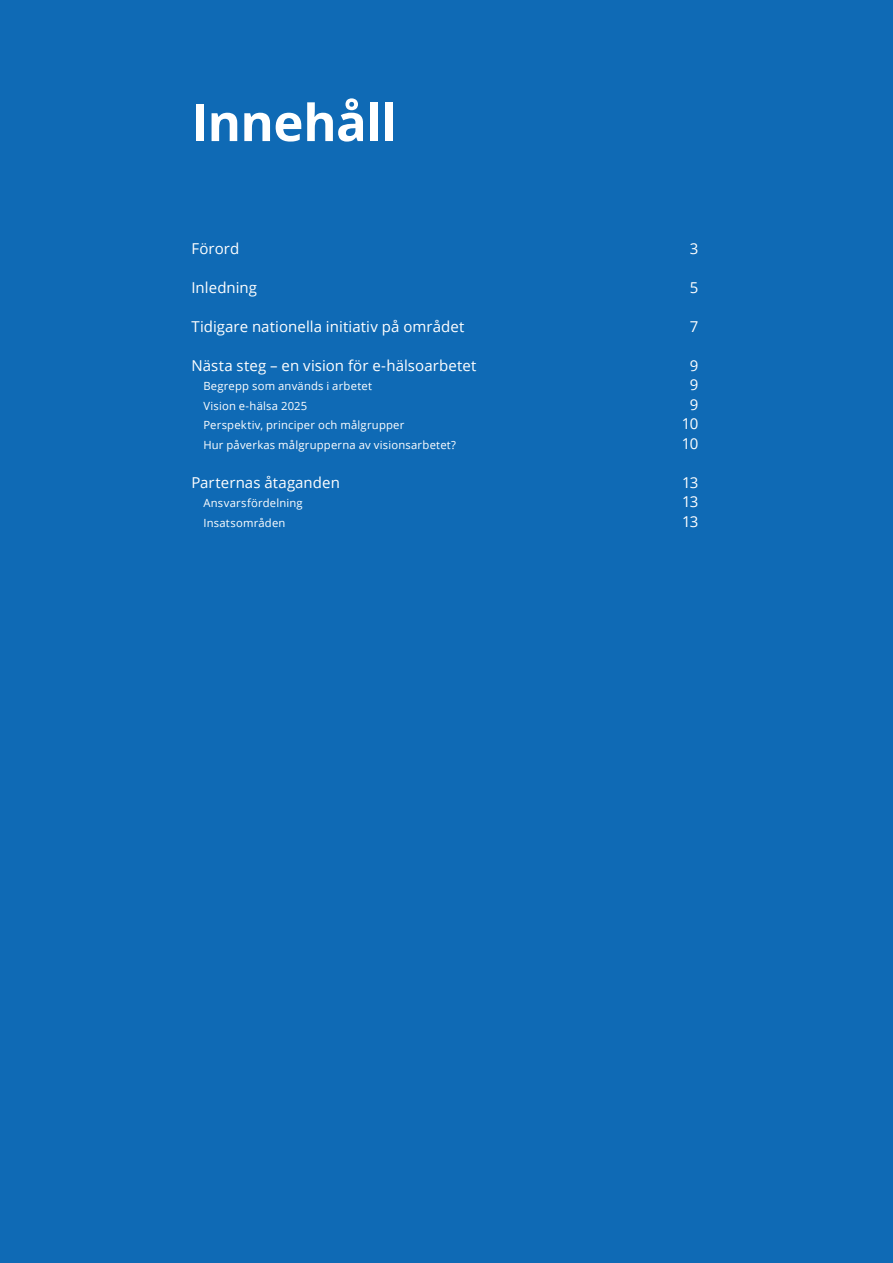
<style>
.page{position:relative;width:893px;height:1263px;background:#0f6ab5}
.page>*{position:absolute;margin:0;border:0;box-sizing:border-box;transform-origin:0 0}
.H3_Kapitelrubrik{font:700 51px "Open Sans";letter-spacing:-.015em;color:#fff}
.TOC_Innehåll{font:15px "Open Sans";letter-spacing:.005em;color:#fff}
.TOC_innehåll_indrag{font:15px "Open Sans";letter-spacing:-.05em;color:#fff}
.TOC_innehåll_indrag-2{font:11.25px "Open Sans";letter-spacing:.02em;color:#fff}
</style>
<div class="page">
<h3 class="H3_Kapitelrubrik" style="left:191px;top:87px;width:207px">Innehåll</h3>
<p class="TOC_Innehåll" style="left:191px;top:238px;width:49px">Förord</p>
<p class="TOC_Innehåll" style="left:690px;top:238px;width:10px">3</p>
<p class="TOC_Innehåll" style="left:191px;top:277px;width:67px">Inledning</p>
<p class="TOC_Innehåll" style="left:690px;top:277px;width:10px">5</p>
<p class="TOC_Innehåll" style="left:191px;top:316px;width:275px">Tidigare nationella initiativ på området</p>
<p class="TOC_Innehåll" style="left:690px;top:316px;width:10px">7</p>
<p class="TOC_Innehåll" style="left:191px;top:355px;width:286px">Nästa steg – en vision för e-hälsoarbetet</p>
<p class="TOC_Innehåll" style="left:690px;top:355px;width:10px">9</p>
<p class="TOC_innehåll_indrag-2" style="left:203px;top:379px;width:170px">Begrepp som används i arbetet</p>
<p class="TOC_innehåll_indrag" style="left:690px;top:375px;width:10px">9</p>
<p class="TOC_innehåll_indrag-2" style="left:203px;top:398px;width:106px">Vision e-hälsa 2025</p>
<p class="TOC_innehåll_indrag" style="left:690px;top:394px;width:10px">9</p>
<p class="TOC_innehåll_indrag-2" style="left:203px;top:418px;width:203px">Perspektiv, principer och målgrupper</p>
<p class="TOC_innehåll_indrag" style="left:682px;top:414px;width:18px">10</p>
<p class="TOC_innehåll_indrag-2" style="left:203px;top:437px;width:254px">Hur påverkas målgrupperna av visionsarbetet?</p>
<p class="TOC_innehåll_indrag" style="left:682px;top:433px;width:18px">10</p>
<p class="TOC_Innehåll" style="left:191px;top:472px;width:150px">Parternas åtaganden</p>
<p class="TOC_Innehåll" style="left:682px;top:472px;width:18px">13</p>
<p class="TOC_innehåll_indrag-2" style="left:203px;top:496px;width:101px">Ansvarsfördelning</p>
<p class="TOC_innehåll_indrag" style="left:682px;top:492px;width:18px">13</p>
<p class="TOC_innehåll_indrag-2" style="left:203px;top:515px;width:84px">Insatsområden</p>
<p class="TOC_innehåll_indrag" style="left:682px;top:511px;width:18px">13</p>
</div>
